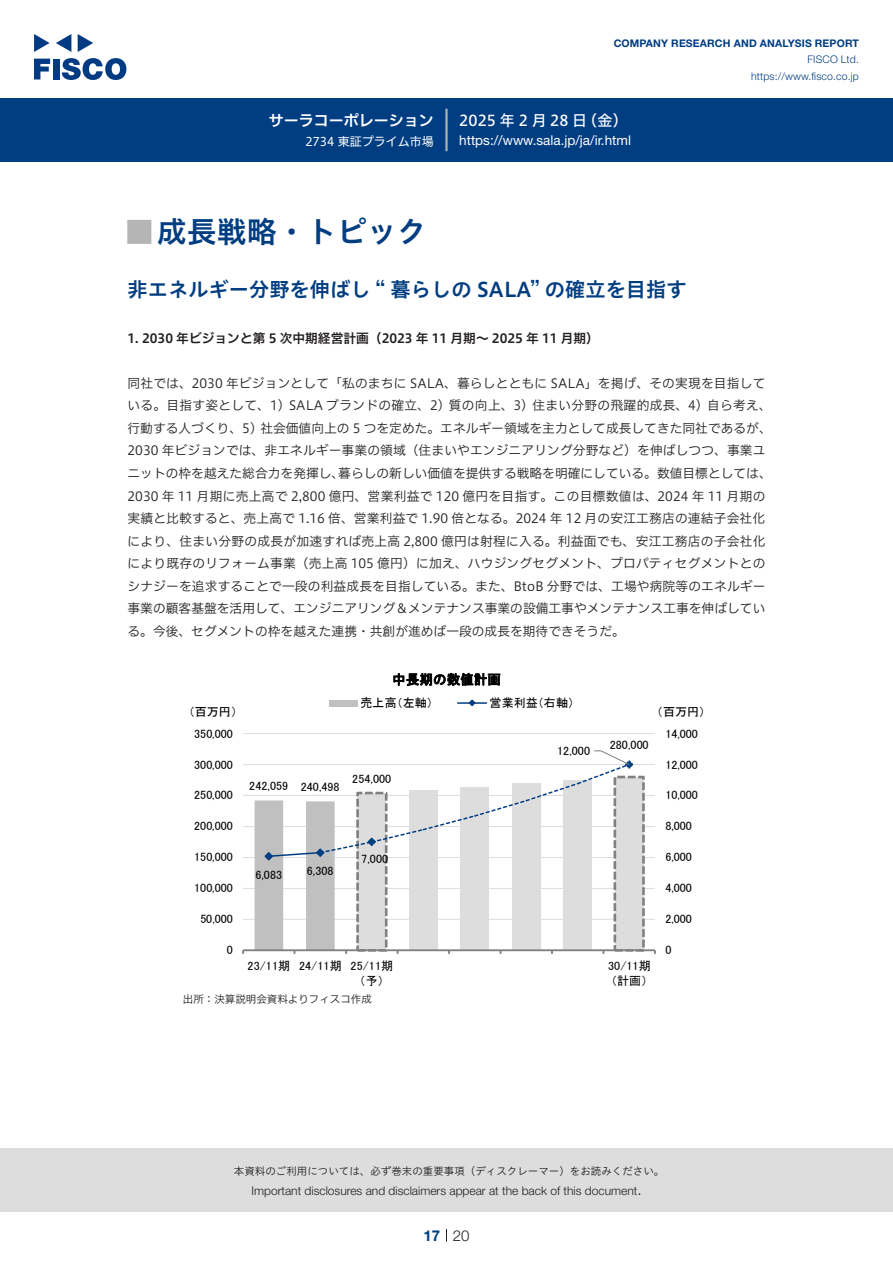
<style>
.page{position:relative;width:893px;height:1263px;background:#fff}
.page>*{position:absolute;margin:0;border:0;box-sizing:border-box;transform-origin:0 0}
.t1{font:30px "Hiragino UD Sans Std N W6";color:#003d81}
.t2{font:24px "Hiragino UD Sans Std N W6";color:#b5b5b6}
.中タイトル{font:20.25px "Hiragino UD Sans Std W6";color:#003d81}
.t3{font:15px "Hiragino UD Sans F Std N W5";letter-spacing:.01em;color:#fff}
.t4{font:15px "Hiragino UD Sans F Std N W6";color:#fff}
.t5{font:300 15px "Helvetica Neue LT Std";color:#231f20}
.t6{font:700 15px "Helvetica Neue LT Std";color:#003d81}
.t7{font:13.5px "Helvetica Neue LT Std";color:#fff}
.t8{font:13.5px "MS P Gothic";letter-spacing:.01em;color:#000}
.本文{font:12.75px/22.5px "Hiragino UD Sans F Std N W3";letter-spacing:.01em;color:#231f20}
.小タイトル{font:12.75px "Hiragino UD Sans F Std N W6";color:#231f20}
.t9{font:12.15px "MS P Gothic";letter-spacing:.005em;color:#000}
.t10{font:12px/15.6px "MS P Gothic";color:#000}
.t11{font:300 12px "Helvetica Neue LT Std";color:#231f20}
.t12{font:12px "Hiragino UD Sans F Std N W4";color:#fff}
.t13{font:10.5px "Hiragino UD Sans Std W3";color:#231f20}
.t14{font:700 10.5px "Helvetica Neue LT Std";letter-spacing:.015em;color:#003d81}
.t15{font:300 10.5px/16.5px "Helvetica Neue LT Std";letter-spacing:.015em;color:#003d81;text-align:right}
.表組み基本スタイル{font:10.5px "Hiragino UD Sans F Std N W3";color:#231f20}
</style>
<div class="page">
<div style="left:0;top:1148px;width:893px;height:64px;background:#ddd"></div>
<svg style="left:34px;top:59px;width:16px;height:20px"></svg>
<div style="left:53px;top:59px;width:6px;height:20px;background:#003a83"></div>
<svg style="left:62px;top:58px;width:64px;height:22px"></svg>
<svg style="left:34px;top:34px;width:16px;height:18px"></svg>
<svg style="left:78px;top:34px;width:15px;height:18px"></svg>
<svg style="left:56px;top:34px;width:15px;height:18px"></svg>
<div style="left:0;top:98px;width:893px;height:64px;background:#003d81"></div>
<hr style="left:445px;top:109px;width:3px;height:42px;background:#b5b5b6">
<svg style="left:446px;top:1229px;width:1px;height:13px"></svg>
<hr style="left:243px;top:919px;width:412px;height:1px;background:#ddd">
<hr style="left:243px;top:888px;width:412px;height:1px;background:#ddd">
<hr style="left:243px;top:857px;width:412px;height:1px;background:#ddd">
<hr style="left:243px;top:826px;width:412px;height:1px;background:#ddd">
<hr style="left:243px;top:795px;width:412px;height:1px;background:#ddd">
<hr style="left:243px;top:764px;width:412px;height:1px;background:#ddd">
<hr style="left:243px;top:733px;width:412px;height:1px;background:#ddd">
<div style="left:615px;top:777px;width:28px;height:173px;background:#ddd"></div>
<div style="left:614px;top:776px;width:31px;height:175px;border:3px dashed #808080"></div>
<hr style="left:243px;top:949px;width:412px;height:2px;background:#808080">
<svg style="left:255px;top:750px;width:379px;height:204px"></svg>
<div style="left:329px;top:700px;width:28px;height:6px;background:#c0c0c0"></div>
<hr style="left:458px;top:702px;width:28px;height:2px;background:#003d81">
<svg style="left:468px;top:699px;width:8px;height:8px"></svg>
<p class="t4" style="left:269px;top:109px;width:167px">サーラコーポレーション</p>
<p class="t12" style="left:305px;top:132px;width:130px">2734 東証プライム市場</p>
<p class="t14" style="left:614px;top:37px;width:247px">COMPANY RESEARCH AND ANALYSIS REPORT</p>
<p class="t15" style="left:751px;top:51px;width:109px">FISCO Ltd. https://www.fisco.co j p.</p>
<p class="t3" style="left:582px;top:109px;width:47px">（金(</p>
<p class="t3" style="left:459px;top:109px;width:129px">2025 年 2 月28 日</p>
<p class="t7" style="left:459px;top:132px;width:173px">https: / / w w w . s a l a j p. j a/ .i r/ h t m l</p>
<p class="t1" style="left:157px;top:209px;width:271px">成長戦略・トピック</p>
<p class="t2" style="left:128px;top:213px;width:25px">█</p>
<p class="中タイトル" style="left:128px;top:274px;width:561px">非エネルギー分野を伸ばし “ 暮らしの SALA” の確立を目指す</p>
<p class="小タイトル" style="left:128px;top:328px;width:473px">1. 2030 年ビジョンと第 5 次中期経営計画（2023 年 11 月期～ 2025 年 11 月期(</p>
<p class="本文" style="left:128px;top:371px;width:639px">同社では、2030 年ビジョンとして「私のまちに SALA、暮らしとともに SALA」を掲げ、その実現を目指して</p>
<p class="本文" style="left:128px;top:394px;width:646px">いる。目指す姿として、1) SALA ブランドの確立、2) 質の向上、3) 住まい分野の飛躍的成長、4) 自ら考え、</p>
<p class="本文" style="left:128px;top:416px;width:646px">行動する人づくり、5) 社会価値向上の 5 つを定めた。エネルギー領域を主力として成長してきた同社であるが、</p>
<p class="本文" style="left:128px;top:439px;width:639px">2030 年ビジョンでは、非エネルギー事業の領域（住まいやエンジニアリング分野など）を伸ばしつつ、事業ユ</p>
<p class="本文" style="left:338px;top:461px;width:435px">暮らしの新しい価値を提供する戦略を明確にしている。数値目標としては、</p>
<p class="本文" style="left:128px;top:461px;width:639px">ニットの枠を越えた総合力を発揮し、<br>2030 年 11 月期に売上高で 2,800 億円、営業利益で 120 億円を目指す。この目標数値は、2024 年 11 月期の実績と比較すると、売上高で 1.16 倍、営業利益で 1.90 倍となる。2024 年 12 月の安江工務店の連結子会社化により、住まい分野の成長が加速すれば売上高 2,800 億円は射程に入る。利益面でも、安江工務店の子会社化により既存のリフォーム事業（売上高 105 億円）に加え、ハウジングセグメント、プロパティセグメントとのシナジーを追求することで一段の利益成長を目指している。また、BtoB 分野では、工場や病院等のエネルギー事業の顧客基盤を活用して、エンジニアリング＆メンテナンス事業の設備工事やメンテナンス工事を伸ばしている。今後、セグメントの枠を越えた連携・共創が進めば一段の成長を期待できそうだ。</p>
<p class="t10" style="left:189px;top:704px;width:50px">（百万円）</p>
<p class="t10" style="left:194px;top:725px;width:40px">350,000</p>
<p class="t10" style="left:194px;top:756px;width:40px">300,000</p>
<p class="t10" style="left:194px;top:787px;width:40px">250,000</p>
<p class="t10" style="left:194px;top:818px;width:40px">200,000</p>
<p class="t10" style="left:194px;top:849px;width:40px">150,000</p>
<p class="t10" style="left:194px;top:880px;width:40px">100,000</p>
<p class="t10" style="left:200px;top:911px;width:34px">50,000</p>
<p class="t10" style="left:227px;top:942px;width:8px">0</p>
<p class="t8" style="left:392px;top:673px;width:110px">中長期の数値計画</p>
<p class="t10" style="left:490px;top:695px;width:86px">営業利益（右軸(</p>
<p class="t10" style="left:361px;top:695px;width:74px">売上高（左軸）</p>
<p class="t10" style="left:249px;top:778px;width:40px">242,059</p>
<p class="t10" style="left:301px;top:779px;width:40px">240,498</p>
<p class="t10" style="left:352px;top:771px;width:40px">254,000</p>
<p class="t10" style="left:557px;top:743px;width:34px">12,000</p>
<p class="t10" style="left:255px;top:867px;width:28px">6,083</p>
<p class="t10" style="left:307px;top:863px;width:28px">6,308</p>
<p class="t10" style="left:361px;top:851px;width:28px">7,000</p>
<p class="t10" style="left:248px;top:957px;width:44px">23/11期</p>
<p class="t10" style="left:299px;top:957px;width:44px">24/11期</p>
<p class="t10" style="left:351px;top:957px;width:44px">25/11期</p>
<p class="t10" style="left:360px;top:973px;width:26px">予（ (</p>
<p class="表組み基本スタイル" style="left:183px;top:991px;width:190px">出所：決算説明会資料よりフィスコ作成</p>
<p class="t9" style="left:610px;top:738px;width:40px">280,000</p>
<p class="t10" style="left:608px;top:957px;width:44px">30/11期（計画(</p>
<p class="t10" style="left:657px;top:704px;width:50px">（百万円(</p>
<p class="t10" style="left:665px;top:725px;width:34px">14,000</p>
<p class="t10" style="left:665px;top:756px;width:34px">12,000</p>
<p class="t10" style="left:665px;top:787px;width:34px">10,000</p>
<p class="t10" style="left:665px;top:818px;width:28px">8,000</p>
<p class="t10" style="left:665px;top:849px;width:28px">6,000</p>
<p class="t10" style="left:665px;top:880px;width:28px">4,000</p>
<p class="t10" style="left:665px;top:911px;width:28px">2,000</p>
<p class="t10" style="left:665px;top:942px;width:8px">0</p>
<p class="t13" style="left:234px;top:1163px;width:432px">本資料のご利用については、必ず巻末の重要事項（ディスクレーマー）をお読みください。</p>
<p class="t5" style="left:637px;top:1180px;width:6px">.</p>
<p class="t11" style="left:251px;top:1183px;width:387px">Important disclosures and disclaimers appear at the back of this document</p>
<p class="t6" style="left:423px;top:1226px;width:18px">17</p>
<p class="t5" style="left:453px;top:1226px;width:18px">20</p>
</div>
